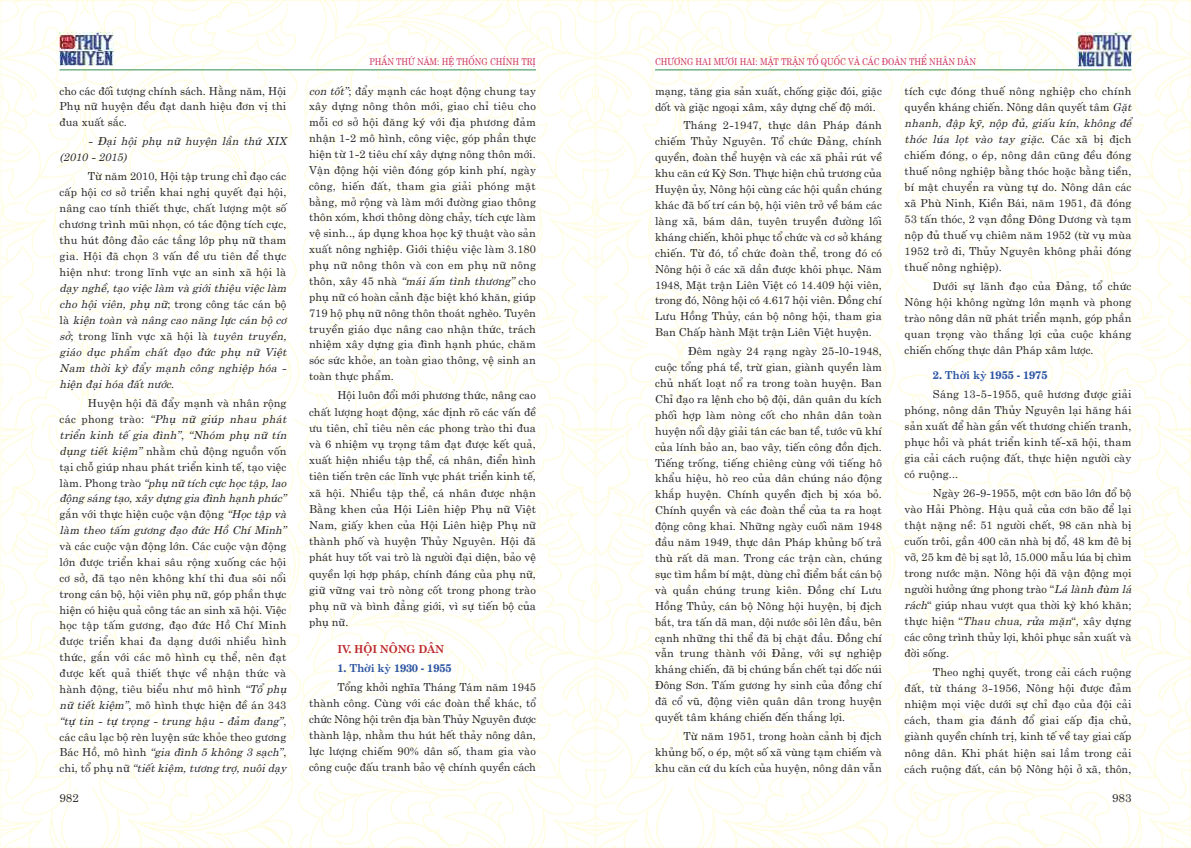
<style>
.page{position:relative;width:1191px;height:848px;background:#fff}
.page>*{position:absolute;margin:0;border:0;box-sizing:border-box;transform-origin:0 0}
.t1{font:11.5px "UTM Centur";color:#272627}
.t2{font:11px/15.9px "UTM Centur";letter-spacing:.01em;color:#272627;text-align:justify}
.t3{font:italic 11px/15.9px "UTM Centur";letter-spacing:.01em;color:#272627;text-align:justify}
.t4{font:700 11px "UTM Centur";letter-spacing:-.01em;color:#2c54a2}
.t5{font:700 11px "UTM Centur";letter-spacing:-.01em;color:#bb262c}
.t6{font:9.5px "UTM Centur";color:#cd3160;scale:.85 1}
.s1{font-style:normal}
.s2{font-style:italic}
</style>
<div class="page">
<img style="left:0;top:0;width:1191px;height:848px">
<hr style="left:655px;top:70px;width:476px;height:1px;background:#2f8d4d">
<img style="left:1077px;top:33px;width:54px;height:33px">
<img style="left:60px;top:32px;width:53px;height:34px">
<hr style="left:60px;top:69px;width:476px;height:1px;background:#2f8d4d">
<p class="t2" style="left:60px;top:81px;width:228px">cho các đối tượng chính sách. Hằng năm, Hội Phụ nữ huyện đều đạt danh hiệu đơn vị thi đua xuất sắc.</p>
<p class="t3" style="left:60px;top:132px;width:228px;text-indent:28px">- Đại hội phụ nữ huyện lần thứ XIX (2010 - 2015)</p>
<p class="t2" style="left:60px;top:167px;width:228px;text-indent:28px">Từ năm 2010, Hội tập trung chỉ đạo các cấp hội cơ sở triển khai nghị quyết đại hội, nâng cao tính thiết thực, chất lượng một số chương trình mũi nhọn, có tác động tích cực, thu hút đông đảo các tầng lớp phụ nữ tham gia. Hội đã chọn 3 vấn đề ưu tiên để thực hiện như: trong lĩnh vực an sinh xã hội là</p>
<p class="t3" style="left:60px;top:279px;width:228px">dạy nghề, tạo việc làm và giới thiệu việc làm cho hội viên, phụ nữ<span class="s1">; trong công tác cán bộ là</span> kiện toàn và nâng cao năng lực cán bộ cơ sở<span class="s1">; trong lĩnh vực xã hội là</span> tuyên truyền, giáo dục phẩm chất đạo đức phụ nữ Việt Nam thời kỳ đẩy mạnh công nghiệp hóa - hiện đại hóa đất nước<span class="s1">.</span></p>
<p class="t3" style="left:60px;top:394px;width:228px;text-indent:28px"><span class="s1">Huyện hội đã đẩy mạnh và nhân rộng các phong trào:</span> “Phụ nữ giúp nhau phát triển kinh tế gia đình”<span class="s1">,</span> “Nhóm phụ nữ tín dụng tiết kiệm” <span class="s1">nhằm chủ động nguồn vốn tại chỗ giúp nhau phát triển kinh tế, tạo việc làm. Phong trào</span> “phụ nữ tích cực học tập, lao động sáng tạo, xây dựng gia đình hạnh phúc” <span class="s1">gắn với thực hiện cuộc vận động</span> “Học tập và làm theo tấm gương đạo đức Hồ Chí Minh”</p>
<p class="t2" style="left:60px;top:537px;width:228px">và các cuộc vận động lớn. Các cuộc vận động lớn được triển khai sâu rộng xuống các hội cơ sở, đã tạo nên không khí thi đua sôi nổi trong cán bộ, hội viên phụ nữ, góp phần thực hiện có hiệu quả công tác an sinh xã hội. Việc học tập tấm gương, đạo đức Hồ Chí Minh được triển khai đa dạng dưới nhiều hình thức, gắn với các mô hình cụ thể, nên đạt được kết quả thiết thực về nhận thức và hành động, tiêu biểu như mô hình <span class="s2">“Tổ phụ nữ tiết kiệm”</span>, mô hình thực hiện đề án 343 <span class="s2">“tự tin - tự trọng - trung hậu - đảm đang”</span>, các câu lạc bộ rèn luyện sức khỏe theo gương Bác Hồ, mô hình <span class="s2">“gia đình 5 không 3 sạch”</span>, chi, tổ phụ nữ <span class="s2">“tiết kiệm, tương trợ, nuôi dạy</span></p>
<p class="t1" style="left:60px;top:788px;width:21px">982</p>
<p class="t6" style="left:369px;top:54px;width:197px">PHẦN THỨ NĂM: HỆ THỐNG CHÍNH TRỊ</p>
<p class="t2" style="left:309px;top:81px;width:228px"><span class="s2">con tốt”</span>; đẩy mạnh các hoạt động chung tay xây dựng nông thôn mới, giao chỉ tiêu cho mỗi cơ sở hội đăng ký với địa phương đảm nhận 1-2 mô hình, công việc, góp phần thực hiện từ 1-2 tiêu chí xây dựng nông thôn mới.<br>Vận động hội viên đóng góp kinh phí, ngày công, hiến đất, tham gia giải phóng mặt bằng, mở rộng và làm mới đường giao thông thôn xóm, khơi thông dòng chảy, tích cực làm vệ sinh.., áp dụng khoa học kỹ thuật vào sản xuất nông nghiệp. Giới thiệu việc làm 3.180 phụ nữ nông thôn và con em phụ nữ nông thôn, xây 45 nhà <span class="s2">“mái ấm tình thương”</span> cho phụ nữ có hoàn cảnh đặc biệt khó khăn, giúp 719 hộ phụ nữ nông thôn thoát nghèo. Tuyên truyền giáo dục nâng cao nhận thức, trách nhiệm xây dựng gia đình hạnh phúc, chăm sóc sức khỏe, an toàn giao thông, vệ sinh an toàn thực phẩm.</p>
<p class="t2" style="left:309px;top:386px;width:228px;line-height:16.2px;text-indent:28px">Hội luôn đổi mới phương thức, nâng cao chất lượng hoạt động, xác định rõ các vấn đề ưu tiên, chỉ tiêu nên các phong trào thi đua và 6 nhiệm vụ trọng tâm đạt được kết quả, xuất hiện nhiều tập thể, cá nhân, điển hình tiên tiến trên các lĩnh vực phát triển kinh tế, xã hội. Nhiều tập thể, cá nhân được nhận Bằng khen của Hội Liên hiệp Phụ nữ Việt Nam, giấy khen của Hội Liên hiệp Phụ nữ thành phố và huyện Thủy Nguyên. Hội đã phát huy tốt vai trò là người đại diện, bảo vệ quyền lợi hợp pháp, chính đáng của phụ nữ, giữ vững vai trò nòng cốt trong phong trào phụ nữ và bình đẳng giới, vì sự tiến bộ của phụ nữ.</p>
<p class="t5" style="left:337px;top:639px;width:108px">IV. HỘI NÔNG DÂN</p>
<p class="t4" style="left:337px;top:658px;width:116px">1. Thời kỳ 1930 - 1955</p>
<p class="t2" style="left:309px;top:678px;width:228px;text-indent:28px">Tổng khởi nghĩa Tháng Tám năm 1945 thành công. Cùng với các đoàn thể khác, tổ chức Nông hội trên địa bàn Thủy Nguyên được thành lập, nhằm thu hút hết thảy nông dân, lực lượng chiếm 90% dân số, tham gia vào công cuộc đấu tranh bảo vệ chính quyền cách</p>
<p class="t6" style="left:655px;top:54px;width:379px">CHƯƠNG HAI MƯƠI HAI: MẶT TRẬN TỔ QUỐC VÀ CÁC ĐOÀN THỂ NHÂN DÂN</p>
<p class="t2" style="left:655px;top:81px;width:228px">mạng, tăng gia sản xuất, chống giặc đói, giặc dốt và giặc ngoại xâm, xây dựng chế độ mới.</p>
<p class="t2" style="left:655px;top:116px;width:228px;text-indent:28px">Tháng 2-1947, thực dân Pháp đánh chiếm Thủy Nguyên. Tổ chức Đảng, chính quyền, đoàn thể huyện và các xã phải rút về khu căn cứ Kỳ Sơn. Thực hiện chủ trương của Huyện ủy, Nông hội cùng các hội quần chúng khác đã bố trí cán bộ, hội viên trở về bám các làng xã, bám dân, tuyên truyền đường lối kháng chiến, khôi phục tổ chức và cơ sở kháng chiến. Từ đó, tổ chức đoàn thể, trong đó có Nông hội ở các xã dần được khôi phục. Năm 1948, Mặt trận Liên Việt có 14.409 hội viên, trong đó, Nông hội có 4.617 hội viên. Đồng chí Lưu Hồng Thủy, cán bộ nông hội, tham gia Ban Chấp hành Mặt trận Liên Việt huyện.</p>
<p class="t2" style="left:655px;top:342px;width:228px;text-indent:33px">Đêm ngày 24 rạng ngày 25-l0-1948, cuộc tổng phá tề, trừ gian, giành quyền làm chủ nhất loạt nổ ra trong toàn huyện. Ban Chỉ đạo ra lệnh cho bộ đội, dân quân du kích phối hợp làm nòng cốt cho nhân dân toàn huyện nổi dậy giải tán các ban tề, tước vũ khí của lính bảo an, bao vây, tiến công đồn địch.<br>Tiếng trống, tiếng chiêng cùng với tiếng hô khẩu hiệu, hò reo của dân chúng náo động khắp huyện. Chính quyền địch bị xóa bỏ.<br>Chính quyền và các đoàn thể của ta ra hoạt động công khai. Những ngày cuối năm 1948 đầu năm 1949, thực dân Pháp khủng bố trả thù rất dã man. Trong các trận càn, chúng sục tìm hầm bí mật, dùng chỉ điểm bắt cán bộ và quần chúng trung kiên. Đồng chí Lưu Hồng Thủy, cán bộ Nông hội huyện, bị địch bắt, tra tấn dã man, dội nước sôi lên đầu, bên cạnh những thi thể đã bị chặt đầu. Đồng chí vẫn trung thành với Đảng, với sự nghiệp kháng chiến, đã bị chúng bắn chết tại dốc núi Đông Sơn. Tấm gương hy sinh của đồng chí đã cổ vũ, động viên quân dân trong huyện quyết tâm kháng chiến đến thắng lợi.</p>
<p class="t2" style="left:655px;top:726px;width:228px;text-indent:28px">Từ năm 1951, trong hoàn cảnh bị địch khủng bố, o ép, một số xã vùng tạm chiếm và khu căn cứ du kích của huyện, nông dân vẫn</p>
<p class="t2" style="left:904px;top:81px;width:228px">tích cực đóng thuế nông nghiệp cho chính quyền kháng chiến. Nông dân quyết tâm <span class="s2">Gặt nhanh, đập kỹ, nộp đủ, giấu kín</span>, <span class="s2">không để thóc lúa lọt vào tay giặc</span>. Các xã bị địch chiếm đóng, o ép, nông dân cũng đều đóng thuế nông nghiệp bằng thóc hoặc bằng tiền, bí mật chuyển ra vùng tự do. Nông dân các xã Phù Ninh, Kiền Bái, năm 1951, đã đóng 53 tấn thóc, 2 vạn đồng Đông Dương và tạm nộp đủ thuế vụ chiêm năm 1952 (từ vụ mùa 1952 trở đi, Thủy Nguyên không phải đóng thuế nông nghiệp).</p>
<p class="t2" style="left:904px;top:276px;width:228px;text-indent:28px">Dưới sự lãnh đạo của Đảng, tổ chức Nông hội không ngừng lớn mạnh và phong trào nông dân nữ phát triển mạnh, góp phần quan trọng vào thắng lợi của cuộc kháng chiến chống thực dân Pháp xâm lược.</p>
<p class="t4" style="left:933px;top:365px;width:116px">2. Thời kỳ 1955 - 1975</p>
<p class="t2" style="left:904px;top:384px;width:228px;text-indent:28px">Sáng 13-5-1955, quê hương được giải phóng, nông dân Thủy Nguyên lại hăng hái sản xuất để hàn gắn vết thương chiến tranh, phục hồi và phát triển kinh tế-xã hội, tham gia cải cách ruộng đất, thực hiện người cày có ruộng...</p>
<p class="t2" style="left:904px;top:483px;width:228px;text-indent:28px">Ngày 26-9-1955, một cơn bão lớn đổ bộ vào Hải Phòng. Hậu quả của cơn bão để lại thật nặng nề: 51 người chết, 98 căn nhà bị cuốn trôi, gần 400 căn nhà bị đổ, 48 km đê bị vỡ, 25 km đê bị sạt lở, 15.000 mẫu lúa bị chìm trong nước mặn. Nông hội đã vận động mọi người hưởng ứng phong trào “<span class="s2">Lá lành đùm lá rách</span>“ giúp nhau vượt qua thời kỳ khó khăn; thực hiện “<span class="s2">Thau chua, rửa mặn</span>“, xây dựng các công trình thủy lợi, khôi phục sản xuất và đời sống.</p>
<p class="t2" style="left:904px;top:662px;width:228px;text-indent:28px">Theo nghị quyết, trong cải cách ruộng đất, từ tháng 3-1956, Nông hội được đảm nhiệm mọi việc dưới sự chỉ đạo của đội cải cách, tham gia đánh đổ giai cấp địa chủ, giành quyền chính trị, kinh tế về tay giai cấp nông dân. Khi phát hiện sai lầm trong cải cách ruộng đất, cán bộ Nông hội ở xã, thôn,</p>
<p class="t1" style="left:1112px;top:788px;width:21px">983</p>
</div>
